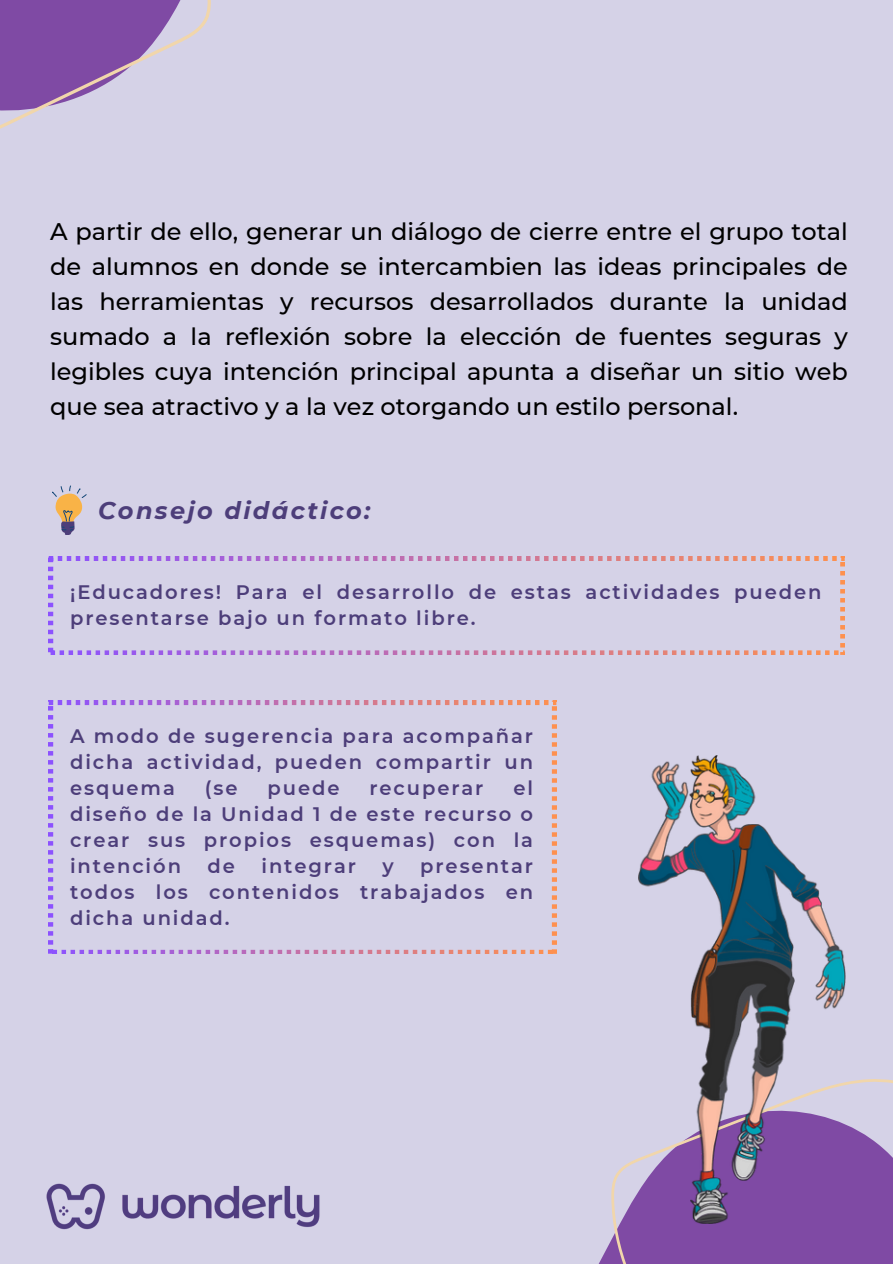
<style>
.page{position:relative;width:893px;height:1264px;background:#fff}
.page>*{position:absolute;margin:0;border:0;box-sizing:border-box;transform-origin:0 0}
.t1{font:500 24px/34.8px "Montserrat";color:#000;text-align:justify}
.t2{font:italic 700 24px "Montserrat";letter-spacing:.1em;color:#4d3e7a}
.t3{font:600 19.5px/25.8px "Montserrat";letter-spacing:.1em;color:#4d3e7a;text-align:justify}
</style>
<div class="page">
<div style="left:0;top:0;width:892px;height:1263px;background:#d5d2e7"></div>
<svg style="left:599px;top:1079px;width:293px;height:184px"></svg>
<svg style="left:0;top:0;width:211px;height:129px"></svg>
<img style="left:46px;top:1183px;width:274px;height:47px">
<svg style="left:49px;top:556px;width:795px;height:98px"></svg>
<svg style="left:52px;top:485px;width:35px;height:50px"></svg>
<svg style="left:49px;top:700px;width:507px;height:253px"></svg>
<img style="left:638px;top:755px;width:207px;height:468px">
<p class="t1" style="left:50px;top:214px;width:799px">A partir de ello, generar un diálogo de cierre entre el grupo total de alumnos en donde se intercambien las ideas principales de las herramientas y recursos desarrollados durante la unidad sumado a la reflexión sobre la elección de fuentes seguras y legibles cuya intención principal apunta a diseñar un sitio web que sea atractivo y a la vez otorgando un estilo personal.</p>
<p class="t2" style="left:98px;top:496px;width:274px">Consejo didáctico:</p>
<p class="t3" style="left:70px;top:579px;width:752px">¡Educadores! Para el desarrollo de estas actividades pueden presentarse bajo un formato libre.</p>
<p class="t3" style="left:70px;top:723px;width:464px">A modo de sugerencia para acompañar dicha actividad, pueden compartir un esquema</p>
<p class="t3" style="left:70px;top:775px;width:464px;text-indent:443px">el diseño de la Unidad 1 de este recurso o crear sus propios esquemas) con la intención</p>
<p class="t3" style="left:205px;top:775px;width:34px">(se</p>
<p class="t3" style="left:267px;top:775px;width:73px">puede</p>
<p class="t3" style="left:369px;top:775px;width:115px">recuperar</p>
<p class="t3" style="left:207px;top:852px;width:29px">de</p>
<p class="t3" style="left:261px;top:852px;width:96px">integrar</p>
<p class="t3" style="left:382px;top:852px;width:13px">y</p>
<p class="t3" style="left:70px;top:852px;width:464px;text-indent:350px">presentar todos los contenidos trabajados en dicha unidad.</p>
</div>
